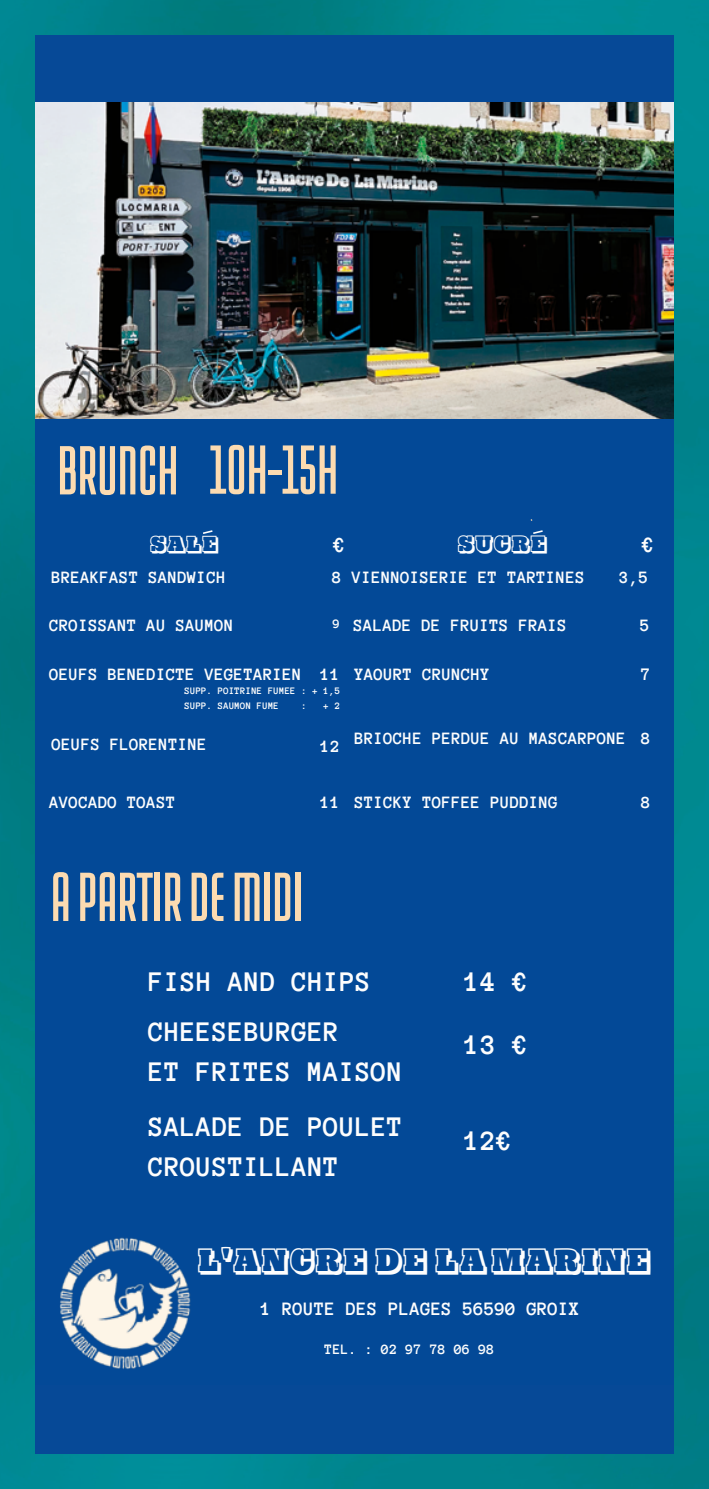
<style>
.page{position:relative;width:709px;height:1489px;background:#fff}
.page>*{position:absolute;margin:0;border:0;box-sizing:border-box;transform-origin:0 0}
.t1{font:700 73px "Kicker Trial";color:#fcdbb1}
.t2{font:30.75px "Decibelv 0.2 Echo";color:#fdfdfd}
.t3{font:700 29px/40px "Anonymous Pro";color:#fdfdfd}
.t4{font:700 22.75px "Anonymous Pro";color:#fdfdfd}
.t5{font:700 22.25px "Anonymous Pro";color:#fdfdfd}
.t6{font:21px "Decibelv 0.2 Echo";color:#fdfdfd}
.t7{font:20.5px "Decibelv 0.2 Echo";color:#fdfdfd}
.t8{font:700 19.5px "Anonymous Pro";color:#fdfdfd}
.t9{font:700 18px "Anonymous Pro";color:#fdfdfd}
.t10{font:700 17.75px "Anonymous Pro";color:#fdfdfd}
.t11{font:700 14.75px "Anonymous Pro";color:#fdfdfd}
.t12{font:700 13.5px "Anonymous Pro";color:#fdfdfd}
.t13{font:700 10.25px/14.2px "Anonymous Pro";color:#fdfdfd}
</style>
<div class="page">
<img style="left:0;top:0;width:709px;height:1488px">
<div style="left:35px;top:35px;width:638px;height:1418px;background:#064997"></div>
<img style="left:60px;top:1237px;width:131px;height:132px">
<svg style="left:203px;top:530px;width:10px;height:4px"></svg>
<svg style="left:533px;top:530px;width:10px;height:4px"></svg>
<img style="left:35px;top:103px;width:638px;height:316px">
<h1 class="t1" style="left:57px;top:442px;width:282px">BRUNCH 10H-15H</h1>
<p class="t7" style="left:150px;top:533px;width:70px">SALE</p>
<p class="t6" style="left:458px;top:533px;width:91px">SUCRE</p>
<p class="t10" style="left:352px;top:566px;width:235px">VIENNOISERIE ET TARTINES</p>
<p class="t5" style="left:333px;top:531px;width:14px">€</p>
<p class="t10" style="left:51px;top:566px;width:176px">BREAKFAST SANDWICH</p>
<p class="t10" style="left:332px;top:566px;width:11px">8</p>
<p class="t4" style="left:642px;top:531px;width:14px">€</p>
<p class="t10" style="left:619px;top:567px;width:31px">3,5</p>
<p class="t10" style="left:50px;top:615px;width:186px">CROISSANT AU SAUMON</p>
<p class="t12" style="left:333px;top:616px;width:9px">9</p>
<p class="t10" style="left:353px;top:615px;width:215px">SALADE DE FRUITS FRAIS</p>
<p class="t10" style="left:640px;top:615px;width:11px">5</p>
<p class="t10" style="left:50px;top:663px;width:292px">OEUFS BENEDICTE VEGETARIEN 11</p>
<p class="t10" style="left:354px;top:663px;width:137px">YAOURT CRUNCHY</p>
<p class="t9" style="left:641px;top:663px;width:11px">7</p>
<p class="t13" style="left:185px;top:683px;width:157px">SUPP. POITRINE FUMEE : + 1,5<br>SUPP. SAUMON FUME</p>
<p class="t13" style="left:301px;top:698px;width:7px">:</p>
<p class="t13" style="left:323px;top:698px;width:18px">+ 2</p>
<p class="t10" style="left:52px;top:734px;width:157px">OEUFS FLORENTINE</p>
<p class="t10" style="left:321px;top:736px;width:21px">12</p>
<p class="t10" style="left:354px;top:727px;width:298px">BRIOCHE PERDUE AU MASCARPONE 8</p>
<p class="t10" style="left:50px;top:792px;width:128px">AVOCADO TOAST</p>
<p class="t10" style="left:320px;top:792px;width:21px">11</p>
<p class="t10" style="left:354px;top:792px;width:205px">STICKY TOFFEE PUDDING</p>
<p class="t10" style="left:641px;top:792px;width:11px">8</p>
<h1 class="t1" style="left:51px;top:869px;width:254px">APARTIRDEMIDI</h1>
<h3 class="t3" style="left:148px;top:960px;width:224px">FISH AND CHIPS</h3>
<h3 class="t3" style="left:148px;top:1010px;width:256px">CHEESEBURGER<br>ET FRITES MAISON</h3>
<h3 class="t3" style="left:148px;top:1105px;width:256px">SALADE DE POULET<br>CROUSTILLANT</h3>
<h3 class="t3" style="left:464px;top:948px;width:65px;line-height:63.8px">14 €<br>13 €</h3>
<h3 class="t3" style="left:464px;top:1119px;width:49px">12€</h3>
<h2 class="t2" style="left:198px;top:1244px;width:454px">L'ANCRE DE LAMARINE</h2>
<p class="t8" style="left:261px;top:1297px;width:320px">1 ROUTE DES PLAGES 56590 GROIX</p>
<p class="t11" style="left:324px;top:1339px;width:171px">TEL. : 02 97 78 06 98</p>
</div>
